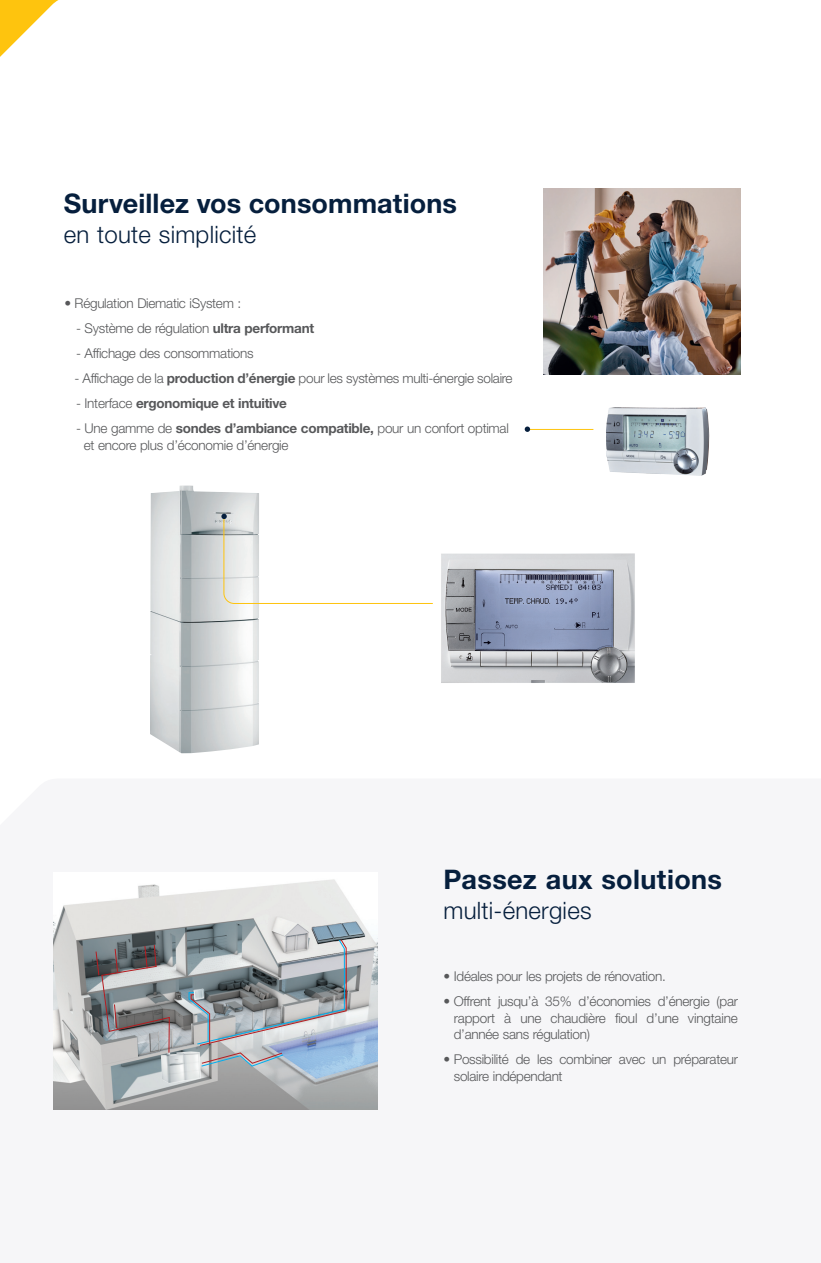
<style>
.page{position:relative;width:821px;height:1263px;background:#fff}
.page>*{position:absolute;margin:0;border:0;box-sizing:border-box;transform-origin:0 0}
.t1{font:700 27px "Helvetica Neue LT Std";letter-spacing:.005em;color:#061f3d}
.t2{font:300 24px "Helvetica Neue LT Std";letter-spacing:.01em;color:#061f3d}
.t3{font:300 13.5px/16.5px "Helvetica Neue LT Std";letter-spacing:-.02em;color:#57585a}
.t4{font:700 13.5px "Helvetica Neue LT Std";letter-spacing:-.02em;color:#57585a}
.s1{font-weight:700}
.s2{font-weight:300}
</style>
<div class="page">
<svg style="left:0;top:0;width:59px;height:57px"></svg>
<img style="left:543px;top:189px;width:197px;height:185px">
<img style="left:150px;top:485px;width:109px;height:268px">
<svg style="left:221px;top:514px;width:194px;height:90px"></svg>
<img style="left:53px;top:879px;width:324px;height:230px">
<svg style="left:95px;top:944px;width:75px;height:112px;background:#8c8c8f"></svg>
<svg style="left:201px;top:1052px;width:83px;height:15px"></svg>
<svg style="left:188px;top:938px;width:159px;height:108px;background:#9fa6ab"></svg>
<img style="left:161px;top:1051px;width:40px;height:32px">
<img style="left:415px;top:553px;width:220px;height:130px">
<img style="left:606px;top:407px;width:23px;height:66px">
<hr style="left:528px;top:429px;width:65px;height:1px;background:#fec40e">
<svg style="left:524px;top:426px;width:6px;height:6px"></svg>
<h1 class="t1" style="left:64px;top:186px;width:395px">Surveillez vos consommations</h1>
<h2 class="t2" style="left:64px;top:219px;width:194px">en toute simplicité</h2>
<p class="t3" style="left:64px;top:294px;width:178px">• Régulation Diematic iSystem :</p>
<p class="t3" style="left:76px;top:319px;width:240px">- Système de régulation <span class="s1">ultra performant</span></p>
<p class="t3" style="left:76px;top:344px;width:179px">- Affichage des consommations</p>
<p class="t3" style="left:74px;top:369px;width:440px">- Affichage de la <span class="s1">production d’énergie</span> pour les systèmes multi-énergie solaire</p>
<p class="t4" style="left:76px;top:395px;width:212px"><span class="s2">- Interface</span> ergonomique et intuitive</p>
<p class="t3" style="left:84px;top:419px;width:426px;line-height:17.5px;text-indent:-8px">- Une gamme de <span class="s1">sondes d’ambiance compatible,</span> pour un confort optimal et encore plus d’économie d’énergie</p>
<h1 class="t1" style="left:443px;top:862px;width:280px">Passez aux solutions</h1>
<h2 class="t2" style="left:443px;top:895px;width:150px">multi-énergies</h2>
<p class="t3" style="left:443px;top:968px;width:224px">• Idéales pour les projets de rénovation.</p>
<p class="t3" style="left:454px;top:993px;width:286px;text-align:justify;text-indent:-10px">• Offrent jusqu’à 35% d’économies d’énergie (par rapport à une chaudière fioul d’une vingtaine d’année sans régulation)</p>
<p class="t3" style="left:454px;top:1051px;width:286px;text-indent:-10px">• Possibilité de les combiner avec un préparateur solaire indépendant</p>
</div>
